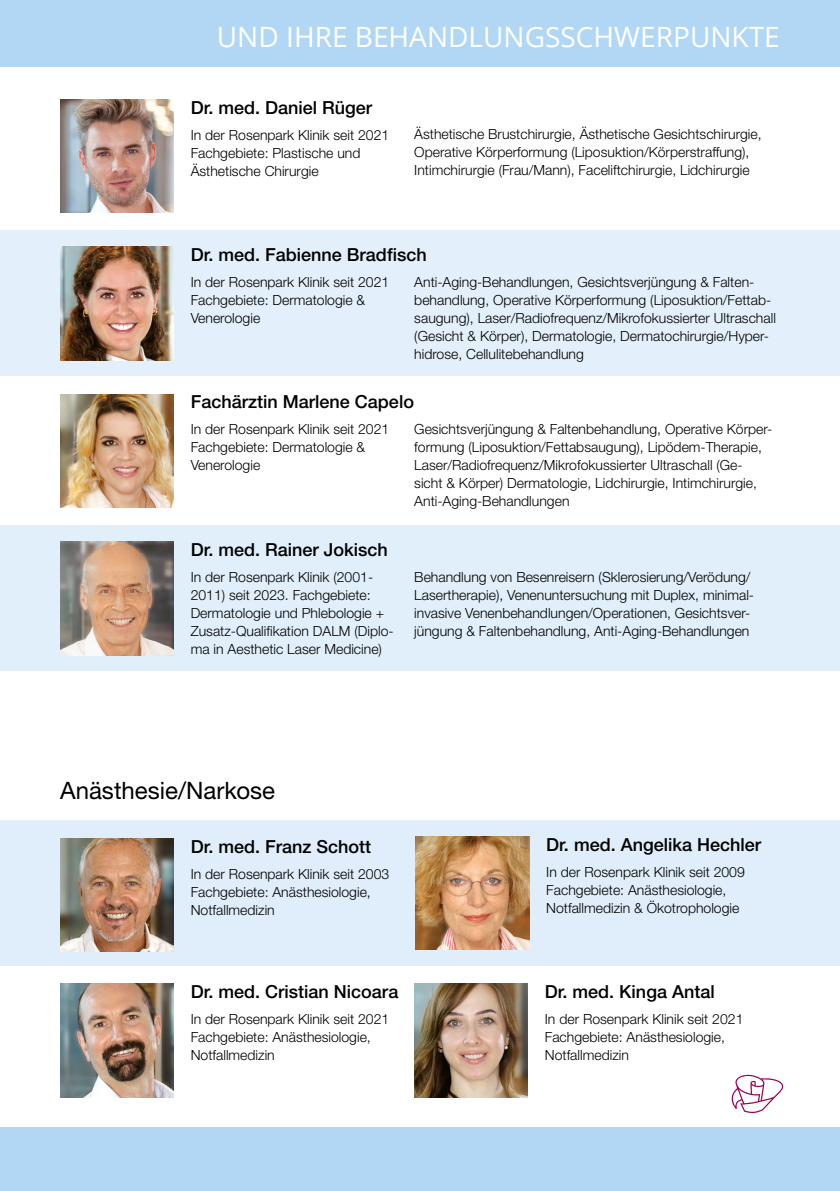
<style>
.page{position:relative;width:840px;height:1191px;background:#fff}
.page>*{position:absolute;margin:0;border:0;box-sizing:border-box;transform-origin:0 0}
.t1{font:28px "Open Sans";color:#fff}
.t2{font:24px "Helvetica Neue CE";color:#000}
.t3{font:500 18px "Helvetica Neue CE";color:#000}
.t4{font:300 14px/18px "Helvetica Neue CE";color:#000}
</style>
<div class="page">
<div style="left:0;top:0;width:839px;height:67px;background:#b2d7f4"></div>
<div style="left:0;top:1127px;width:839px;height:64px;background:#b2d7f4"></div>
<svg style="left:731px;top:1074px;width:51px;height:39px"></svg>
<div style="left:0;top:230px;width:839px;height:145px;background:#e3f0fb"></div>
<img style="left:60px;top:99px;width:113px;height:114px">
<div style="left:0;top:525px;width:839px;height:146px;background:#e0effa"></div>
<div style="left:0;top:820px;width:839px;height:146px;background:#dfeefa"></div>
<img style="left:60px;top:984px;width:113px;height:113px">
<img style="left:60px;top:247px;width:113px;height:113px">
<img style="left:415px;top:836px;width:114px;height:114px">
<hr style="left:0;top:820px;width:1px;height:146px;background:#b2d7f4">
<img style="left:414px;top:984px;width:113px;height:113px">
<img style="left:60px;top:838px;width:113px;height:114px">
<img style="left:60px;top:394px;width:113px;height:113px">
<img style="left:60px;top:541px;width:113px;height:114px">
<h1 class="t1" style="left:217px;top:18px;width:564px">UND IHRE BEHANDLUNGSSCHWERPUNKTE</h1>
<p class="t3" style="left:190px;top:96px;width:183px">Dr. med. Daniel Rüger</p>
<p class="t4" style="left:190px;top:126px;width:200px">In der Rosenpark Klinik seit 2021<br>Fachgebiete: Plastische und<br>Ästhetische Chirurgie</p>
<p class="t4" style="left:414px;top:125px;width:348px">Ästhetische Brustchirurgie, Ästhetische Gesichtschirurgie,<br>Operative Körperformung (Liposuktion/Körperstraffung),<br>Intimchirurgie (Frau/Mann), Faceliftchirurgie, Lidchirurgie</p>
<p class="t3" style="left:190px;top:243px;width:237px">Dr. med. Fabienne Bradfisch</p>
<p class="t4" style="left:190px;top:273px;width:200px">In der Rosenpark Klinik seit 2021<br>Fachgebiete: Dermatologie &amp;<br>Venerologie</p>
<p class="t4" style="left:414px;top:273px;width:363px">Anti-Aging-Behandlungen, Gesichtsverjüngung &amp; Falten&shy;behandlung, Operative Körperformung (Liposuktion/Fettab&shy;saugung), Laser/Radiofrequenz/Mikrofokussierter Ultraschall (Gesicht &amp; Körper), Dermatologie, Dermatochirurgie/Hyper&shy;hidrose, Cellulitebehandlung</p>
<p class="t3" style="left:190px;top:391px;width:225px">Fachärztin Marlene Capelo</p>
<p class="t4" style="left:190px;top:420px;width:200px">In der Rosenpark Klinik seit 2021<br>Fachgebiete: Dermatologie &amp;<br>Venerologie</p>
<p class="t4" style="left:414px;top:420px;width:359px">Gesichtsverjüngung &amp; Faltenbehandlung, Operative Körper&shy;formung (Liposuktion/Fettabsaugung), Lipödem-Therapie, Laser/Radiofrequenz/Mikrofokussierter Ultraschall (Ge&shy;sicht &amp; Körper) Dermatologie, Lidchirurgie, Intimchirurgie, Anti-Aging-Behandlungen</p>
<p class="t3" style="left:190px;top:538px;width:199px">Dr. med. Rainer Jokisch</p>
<p class="t4" style="left:190px;top:568px;width:204px">In der Rosenpark Klinik (2001-<br>2011) seit 2023. Fachgebiete:<br>Dermatologie und Phlebologie +<br>Zusatz-Qualifikation DALM (Diplo&shy;ma in Aesthetic Laser Medicine)</p>
<p class="t4" style="left:414px;top:568px;width:341px">Behandlung von Besenreisern (Sklerosierung/Verödung/ Lasertherapie), Venenuntersuchung mit Duplex, minimal&shy;invasive Venenbehandlungen/Operationen, Gesichtsver&shy;jüngung &amp; Faltenbehandlung, Anti-Aging-Behandlungen</p>
<h2 class="t2" style="left:60px;top:775px;width:216px">Anästhesie/Narkose</h2>
<p class="t3" style="left:190px;top:835px;width:182px">Dr. med. Franz Schott</p>
<p class="t4" style="left:190px;top:865px;width:200px">In der Rosenpark Klinik seit 2003<br>Fachgebiete: Anästhesiologie,<br>Notfallmedizin</p>
<p class="t3" style="left:190px;top:981px;width:209px">Dr. med. Cristian Nicoara</p>
<p class="t4" style="left:190px;top:1010px;width:200px">In der Rosenpark Klinik seit 2021<br>Fachgebiete: Anästhesiologie,<br>Notfallmedizin</p>
<p class="t3" style="left:546px;top:833px;width:216px">Dr. med. Angelika Hechler</p>
<p class="t4" style="left:546px;top:862px;width:200px">In der Rosenpark Klinik seit 2009<br>Fachgebiete: Anästhesiologie,<br>Notfallmedizin &amp; Ökotrophologie</p>
<p class="t3" style="left:544px;top:981px;width:171px">Dr. med. Kinga Antal</p>
<p class="t4" style="left:544px;top:1010px;width:200px">In der Rosenpark Klinik seit 2021<br>Fachgebiete: Anästhesiologie,<br>Notfallmedizin</p>
</div>
